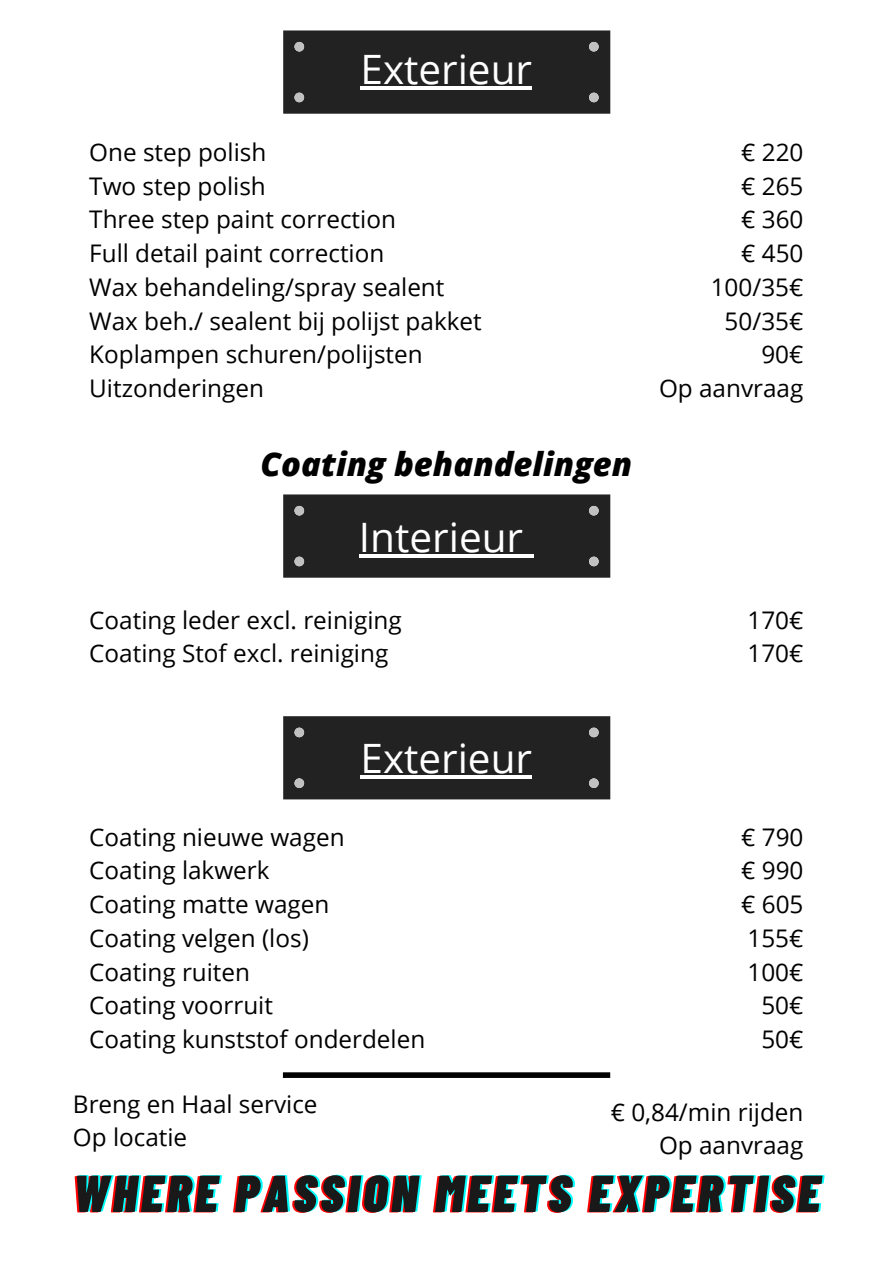
<style>
.page{position:relative;width:893px;height:1264px;background:#fff}
.page>*{position:absolute;margin:0;border:0;box-sizing:border-box;transform-origin:0 0}
.t1{font:italic 900 51.9px "Barlow Condensed";letter-spacing:.07em;color:#0ff}
.t2{font:40.5px "Open Sans";color:#fff}
.t3{font:italic 800 32.85px "Open Sans";color:#000}
.t4{font:24.3px/33.8px "Open Sans";color:#000}
</style>
<div class="page">
<div style="left:283px;top:30px;width:327px;height:84px;background:#222"></div>
<div style="left:294px;top:42px;width:10px;height:9px;background:#c1c1c1;border-radius:50%"></div>
<div style="left:589px;top:42px;width:9px;height:9px;background:#c1c1c1;border-radius:50%"></div>
<div style="left:589px;top:93px;width:9px;height:9px;background:#c1c1c1;border-radius:50%"></div>
<div style="left:294px;top:93px;width:10px;height:9px;background:#c1c1c1;border-radius:50%"></div>
<hr style="left:360px;top:86px;width:172px;height:3px;background:#fff">
<div style="left:283px;top:494px;width:327px;height:83px;background:#222"></div>
<div style="left:283px;top:716px;width:327px;height:83px;background:#222"></div>
<div style="left:294px;top:727px;width:10px;height:10px;background:#c1c1c1;border-radius:50%"></div>
<div style="left:589px;top:727px;width:9px;height:10px;background:#c1c1c1;border-radius:50%"></div>
<div style="left:589px;top:778px;width:9px;height:10px;background:#c1c1c1;border-radius:50%"></div>
<div style="left:294px;top:778px;width:10px;height:10px;background:#c1c1c1;border-radius:50%"></div>
<hr style="left:360px;top:775px;width:172px;height:3px;background:#fff">
<div style="left:283px;top:1072px;width:327px;height:5px;background:#000"></div>
<h2 class="t2" style="left:360px;top:40px;width:173px">Exterieur</h2>
<p class="t4" style="left:89px;top:134px;width:394px">One step polish<br>Two step polish<br>Three step paint correction<br>Full detail paint correction<br>Wax behandeling/spray sealent<br>Wax beh./ sealent bij polijst pakket<br>Koplampen schuren/polijsten<br>Uitzonderingen</p>
<p class="t4" style="left:659px;top:134px;width:146px;text-align:right">€ 220<br>€ 265<br>€ 360<br>€ 450<br>100/35€<br>50/35€<br>90€<br>Op aanvraag</p>
<h3 class="t3" style="left:260px;top:440px;width:373px">Coating behandelingen</h3>
<h2 class="t2" style="left:359px;top:509px;width:166px">Interieur</h2>
<p class="t4" style="left:89px;top:602px;width:314px">Coating leder excl. reiniging<br>Coating Stof excl. reiniging</p>
<p class="t4" style="left:747px;top:602px;width:57px">170€<br>170€</p>
<h2 class="t2" style="left:360px;top:729px;width:173px">Exterieur</h2>
<p class="t4" style="left:89px;top:819px;width:337px">Coating nieuwe wagen<br>Coating lakwerk<br>Coating matte wagen<br>Coating velgen (los)<br>Coating ruiten<br>Coating voorruit<br>Coating kunststof onderdelen</p>
<p class="t4" style="left:741px;top:819px;width:64px;text-align:right">€ 790 € 990 € 605<br>155€<br>100€<br>50€<br>50€</p>
<p class="t4" style="left:73px;top:1086px;width:246px">Breng en Haal service<br>Op locatie</p>
<p class="t4" style="left:610px;top:1094px;width:194px;text-align:right">€ 0,84/min rijden<br>Op aanvraag</p>
<h1 class="t1" style="left:75px;top:1159px;width:748px">WHERE PASSION MEETS EXPERTISE</h1>
</div>
